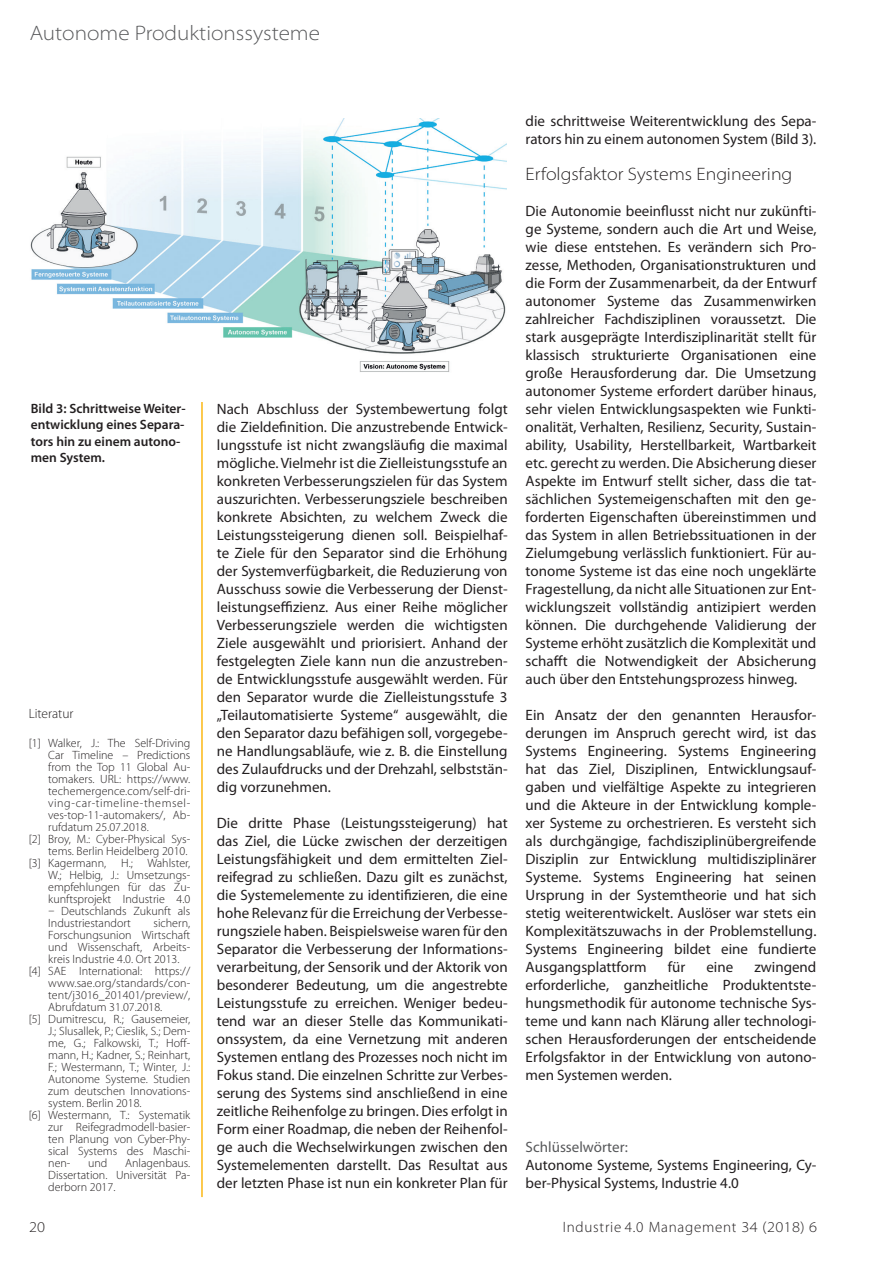
<style>
.page{position:relative;width:893px;height:1263px;background:#fff}
.page>*{position:absolute;margin:0;border:0;box-sizing:border-box;transform-origin:0 0}
.t1{font:300 semi-expanded 21px "Myriad Pro";color:#57585a}
.subhead{font:300 semi-expanded 18px "Myriad Pro";color:#231f20}
.t2{font:15px/18px "Myriad Pro";color:#231f20;text-align:justify}
.t3{font:300 15px "Myriad Pro";letter-spacing:.05em;color:#231f20}
.schlüssel{font:15px "Myriad Pro";color:#57585a}
.t4{font:300 semi-expanded 15px "Myriad Pro";color:#231f20}
.bildtitellinks{font:600 13.5px/16.2px "Myriad Pro";color:#231f20}
.literaturhead{font:300 13.5px "Myriad Pro";color:#231f20}
.literatur{font:300 12px/12px "Myriad Pro";color:#231f20;text-align:justify}
.s1{font-stretch:semi-expanded}
</style>
<div class="page">
<hr style="left:201px;top:113px;width:2px;height:1084px;background:#fcb814">
<div style="left:28px;top:100px;width:478px;height:302px;background:#fff"></div>
<img style="left:30px;top:119px;width:476px;height:253px">
<h1 class="t1" style="left:30px;top:21px;width:292px">Autonome Produktionssysteme</h1>
<p class="bildtitellinks" style="left:31px;top:401px;width:156px">Bild 3: Schrittweise Weiter&shy;entwicklung eines Separa&shy;tors hin zu einem autono&shy;men System.</p>
<p class="literaturhead" style="left:29px;top:706px;width:46px">Literatur</p>
<p class="literatur" style="left:48px;top:737px;width:144px;text-indent:-20px">[1] Walker, J.: The Self-Driving Car Timeline – Predictions from the Top 11 Global Au&shy;tomakers. URL: https://www. techemergence.com/self-dri&shy;ving-car-timeline-themsel&shy;ves-top-11-automakers/, Ab&shy;rufdatum 25.07.2018.</p>
<p class="literatur" style="left:29px;top:833px;width:163px;text-align:right">[2] Broy, M.: Cyber-Physical Sys&shy;tems. Berlin Heidelberg 2010.</p>
<p class="literatur" style="left:48px;top:857px;width:144px;text-indent:-20px">[3] Kagermann, H.; Wahlster, W.; Helbig, J.: Umsetzungs&shy;empfehlungen für das Zu&shy;kunftsprojekt Industrie 4.0</p>
<p class="literatur" style="left:48px;top:905px;width:144px">– Deutschlands Zukunft als<br>Industriestandort</p>
<p class="literatur" style="left:48px;top:917px;width:144px;text-indent:105px">sichern, Forschungsunion Wirtschaft und Wissenschaft, Arbeits&shy;kreis Industrie 4.0. Ort 2013.</p>
<p class="literatur" style="left:48px;top:965px;width:144px;text-indent:-20px">[4] SAE International: https:// www.sae.org/standards/con&shy;tent/j3016_201401/preview/, Abrufdatum 31.07.2018.</p>
<p class="literatur" style="left:48px;top:1013px;width:144px;text-indent:-20px">[5] Dumitrescu, R.; Gausemeier, J.; Slusallek, P.; Cieslik, S.; Dem&shy;me, G.; Falkowski, T.; Hoff&shy;mann, H.; Kadner, S.; Reinhart, F.; Westermann, T.; Winter, J.:<br>Autonome Systeme. Studien zum deutschen Innovations&shy;system. Berlin 2018.</p>
<p class="literatur" style="left:48px;top:1109px;width:144px;text-indent:-20px">[6] Westermann, T.: Systematik zur Reifegradmodell-basier&shy;ten Planung von Cyber-Phy&shy;sical Systems des Maschi&shy;nen-</p>
<p class="literatur" style="left:48px;top:1157px;width:144px;text-indent:77px">Anlagenbaus.<br>Dissertation. Universität Pa&shy;derborn 2017.</p>
<p class="literatur" style="left:88px;top:1157px;width:21px">und</p>
<p class="t2" style="left:217px;top:400px;width:292px">Nach Abschluss der Systembewertung folgt die Zieldefinition. Die anzustrebende Entwick&shy;lungsstufe ist nicht zwangsläufig die maximal mögliche. Vielmehr ist die Zielleistungsstufe an konkreten Verbesserungszielen für das System auszurichten. Verbesserungsziele beschreiben konkrete Absichten, zu welchem Zweck die Leistungssteigerung dienen soll. Beispielhaf&shy;te Ziele für den Separator sind die Erhöhung der Systemverfügbarkeit, die Reduzierung von Ausschuss sowie die Verbesserung der Dienst&shy;leistungseffizienz. Aus einer Reihe möglicher Verbesserungsziele werden die wichtigsten Ziele ausgewählt und priorisiert. Anhand der festgelegten Ziele kann nun die anzustreben&shy;de Entwicklungsstufe ausgewählt werden. Für den Separator wurde die Zielleistungsstufe 3 „Teilautomatisierte Systeme“ ausgewählt, die den Separator dazu befähigen soll, vorgegebe&shy;ne Handlungsabläufe, wie z. B. die Einstellung des Zulaufdrucks und der Drehzahl, selbststän&shy;dig vorzunehmen.</p>
<p class="t2" style="left:217px;top:814px;width:292px">Die dritte Phase (Leistungssteigerung) hat das Ziel, die Lücke zwischen der derzeitigen Leistungsfähigkeit und dem ermittelten Ziel&shy;reifegrad zu schließen. Dazu gilt es zunächst, die Systemelemente zu identifizieren, die eine hohe Relevanz für die Erreichung der Verbesse&shy;rungsziele haben. Beispielsweise waren für den Separator die Verbesserung der Informations&shy;verarbeitung, der Sensorik und der Aktorik von besonderer Bedeutung, um die angestrebte Leistungsstufe zu erreichen. Weniger bedeu&shy;tend war an dieser Stelle das Kommunikati&shy;onssystem, da eine Vernetzung mit anderen Systemen entlang des Prozesses noch nicht im Fokus stand. Die einzelnen Schritte zur Verbes&shy;serung des Systems sind anschließend in eine zeitliche Reihenfolge zu bringen. Dies erfolgt in Form einer Roadmap, die neben der Reihenfol&shy;ge auch die Wechselwirkungen zwischen den Systemelementen darstellt. Das Resultat aus der letzten Phase ist nun ein konkreter Plan für</p>
<p class="t2" style="left:526px;top:112px;width:292px">die schrittweise Weiterentwicklung des Sepa&shy;rators hin zu einem autonomen System (Bild 3).</p>
<p class="subhead" style="left:526px;top:164px;width:268px">Erfolgsfaktor Systems Engineering</p>
<p class="t2" style="left:526px;top:202px;width:292px">Die Autonomie beeinflusst nicht nur zukünfti&shy;ge Systeme, sondern auch die Art und Weise, wie diese entstehen. Es verändern sich Pro&shy;zesse, Methoden, Organisationstrukturen und die Form der Zusammenarbeit, da der Entwurf autonomer Systeme das Zusammenwirken zahlreicher Fachdisziplinen voraussetzt. Die stark ausgeprägte Interdisziplinarität stellt für klassisch strukturierte Organisationen eine große Herausforderung dar. Die Umsetzung autonomer Systeme erfordert darüber hinaus, sehr vielen Entwicklungsaspekten wie Funkti&shy;onalität, Verhalten, Resilienz, Security, Sustain&shy;ability, Usability, Herstellbarkeit, Wartbarkeit etc. gerecht zu werden. Die Absicherung dieser Aspekte im Entwurf stellt sicher, dass die tat&shy;sächlichen Systemeigenschaften mit den ge&shy;forderten Eigenschaften übereinstimmen und das System in allen Betriebssituationen in der Zielumgebung verlässlich funktioniert. Für au&shy;tonome Systeme ist das eine noch ungeklärte Fragestellung, da nicht alle Situationen zur Ent&shy;wicklungszeit vollständig antizipiert werden können. Die durchgehende Validierung der Systeme erhöht zusätzlich die Komplexität und schafft die Notwendigkeit der Absicherung auch über den Entstehungsprozess hinweg.</p>
<p class="t2" style="left:526px;top:706px;width:292px">Ein Ansatz der den genannten Herausfor&shy;derungen im Anspruch gerecht wird, ist das Systems Engineering. Systems Engineering hat das Ziel, Disziplinen, Entwicklungsauf&shy;gaben und vielfältige Aspekte zu integrieren und die Akteure in der Entwicklung komple&shy;xer Systeme zu orchestrieren. Es versteht sich als durchgängige, fachdisziplinübergreifende Disziplin zur Entwicklung multidisziplinärer Systeme. Systems Engineering hat seinen Ursprung in der Systemtheorie und hat sich stetig weiterentwickelt. Auslöser war stets ein Komplexitätszuwachs in der Problemstellung.<br>Systems Engineering bildet eine fundierte Ausgangsplattform</p>
<p class="t2" style="left:668px;top:958px;width:19px">für</p>
<p class="t2" style="left:706px;top:958px;width:28px">eine</p>
<p class="t2" style="left:526px;top:958px;width:292px;text-indent:229px">zwingend erforderliche, ganzheitliche Produktentste&shy;hungsmethodik für autonome technische Sys&shy;teme und kann nach Klärung aller technologi&shy;schen Herausforderungen der entscheidende Erfolgsfaktor in der Entwicklung von autono&shy;men Systemen werden.</p>
<p class="schlüssel" style="left:526px;top:1139px;width:104px">Schlüsselwörter:</p>
<p class="t2" style="left:526px;top:1156px;width:292px">Autonome Systeme, Systems Engineering, Cy&shy;ber-Physical Systems, Industrie 4.0</p>
<p class="t4" style="left:29px;top:1219px;width:17px">20</p>
<p class="t3" style="left:563px;top:1219px;width:256px">Industrie 4.0 Management <span class="s1">34 (2018) 6</span></p>
</div>
